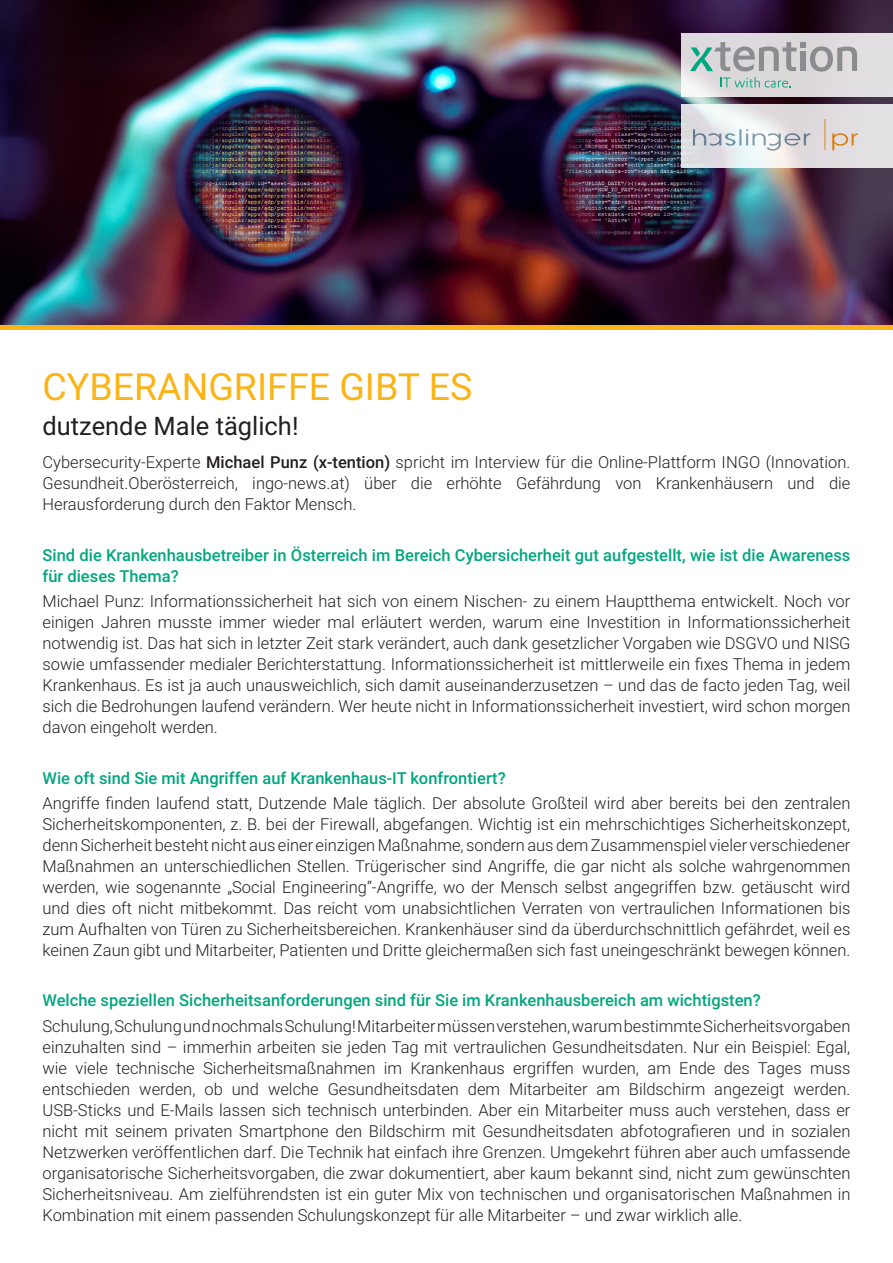
<style>
.page{position:relative;width:893px;height:1263px;background:#fff}
.page>*{position:absolute;margin:0;border:0;box-sizing:border-box;transform-origin:0 0}
.t1{font:37.5px "Roboto";color:#fbb416}
.t2{font:25.5px "Roboto";color:#231f20}
.t3{font:300 16.5px/21px "Roboto";color:#231f20;text-align:justify}
.t4{font:500 16.5px/21px "Roboto";color:#00a77e}
.s1{font-weight:500}
</style>
<div class="page">
<img style="left:0;top:0;width:893px;height:325px">
<div style="left:0;top:325px;width:893px;height:5px;background:#fbb416"></div>
<svg style="left:681px;top:33px;width:212px;height:64px;fill:#e1dde1"></svg>
<svg style="left:681px;top:104px;width:212px;height:64px;fill:#e2e0e3"></svg>
<img style="left:693px;top:119px;width:164px;height:43px">
<svg style="left:690px;top:42px;width:167px;height:46px"></svg>
<p class="t1" style="left:43px;top:361px;width:431px">CYBERANGRIFFE GIBT ES</p>
<p class="t2" style="left:43px;top:408px;width:258px">dutzende Male täglich!</p>
<p class="t3" style="left:43px;top:451px;width:809px">Cybersecurity-Experte <span class="s1">Michael Punz (x-tention)</span> spricht im Interview für die Online-Plattform INGO (Innovation.<br>Gesundheit.Oberösterreich, ingo-news.at) über die erhöhte Gefährdung von Krankenhäusern und die Herausforderung durch den Faktor Mensch.</p>
<p class="t4" style="left:43px;top:544px;width:809px">Sind die Krankenhausbetreiber in Österreich im Bereich Cybersicherheit gut aufgestellt, wie ist die Awareness für dieses Thema?</p>
<p class="t3" style="left:43px;top:590px;width:809px">Michael Punz: Informationssicherheit hat sich von einem Nischen- zu einem Hauptthema entwickelt. Noch vor einigen Jahren musste immer wieder mal erläutert werden, warum eine Investition in Informationssicherheit notwendig ist. Das hat sich in letzter Zeit stark verändert, auch dank gesetzlicher Vorgaben wie DSGVO und NISG sowie umfassender medialer Berichterstattung. Informationssicherheit ist mittlerweile ein fixes Thema in jedem Krankenhaus. Es ist ja auch unausweichlich, sich damit auseinanderzusetzen – und das de facto jeden Tag, weil sich die Bedrohungen laufend verändern. Wer heute nicht in Informationssicherheit investiert, wird schon morgen davon eingeholt werden.</p>
<p class="t4" style="left:43px;top:766px;width:465px">Wie oft sind Sie mit Angriffen auf Krankenhaus-IT konfrontiert?</p>
<p class="t3" style="left:43px;top:792px;width:809px">Angriffe finden laufend statt, Dutzende Male täglich. Der absolute Großteil wird aber bereits bei den zentralen Sicherheitskomponenten, z. B. bei der Firewall, abgefangen. Wichtig ist ein mehrschichtiges Sicherheitskonzept, denn Sicherheit besteht nicht aus einer einzigen Maßnahme, sondern aus dem Zusammenspiel vieler verschiedener Maßnahmen an unterschiedlichen Stellen. Trügerischer sind Angriffe, die gar nicht als solche wahrgenommen werden, wie sogenannte „Social Engineering“-Angriffe, wo der Mensch selbst angegriffen bzw. getäuscht wird und dies oft nicht mitbekommt. Das reicht vom unabsichtlichen Verraten von vertraulichen Informationen bis zum Aufhalten von Türen zu Sicherheitsbereichen. Krankenhäuser sind da überdurchschnittlich gefährdet, weil es keinen Zaun gibt und Mitarbeiter, Patienten und Dritte gleichermaßen sich fast uneingeschränkt bewegen können.</p>
<p class="t4" style="left:43px;top:989px;width:720px">Welche speziellen Sicherheitsanforderungen sind für Sie im Krankenhausbereich am wichtigsten?</p>
<p class="t3" style="left:43px;top:1015px;width:809px">Schulung, Schulung und nochmals Schulung! Mitarbeiter müssen verstehen, warum bestimmte Sicherheitsvorgaben einzuhalten sind – immerhin arbeiten sie jeden Tag mit vertraulichen Gesundheitsdaten. Nur ein Beispiel: Egal, wie viele technische Sicherheitsmaßnahmen im Krankenhaus ergriffen wurden, am Ende des Tages muss entschieden werden, ob und welche Gesundheitsdaten dem Mitarbeiter am Bildschirm angezeigt werden.<br>USB-Sticks und E-Mails lassen sich technisch unterbinden. Aber ein Mitarbeiter muss auch verstehen, dass er nicht mit seinem privaten Smartphone den Bildschirm mit Gesundheitsdaten abfotografieren und in sozialen Netzwerken veröffentlichen darf. Die Technik hat einfach ihre Grenzen. Umgekehrt führen aber auch umfassende organisatorische Sicherheitsvorgaben, die zwar dokumentiert, aber kaum bekannt sind, nicht zum gewünschten Sicherheitsniveau. Am zielführendsten ist ein guter Mix von technischen und organisatorischen Maßnahmen in Kombination mit einem passenden Schulungskonzept für alle Mitarbeiter – und zwar wirklich alle.</p>
</div>
